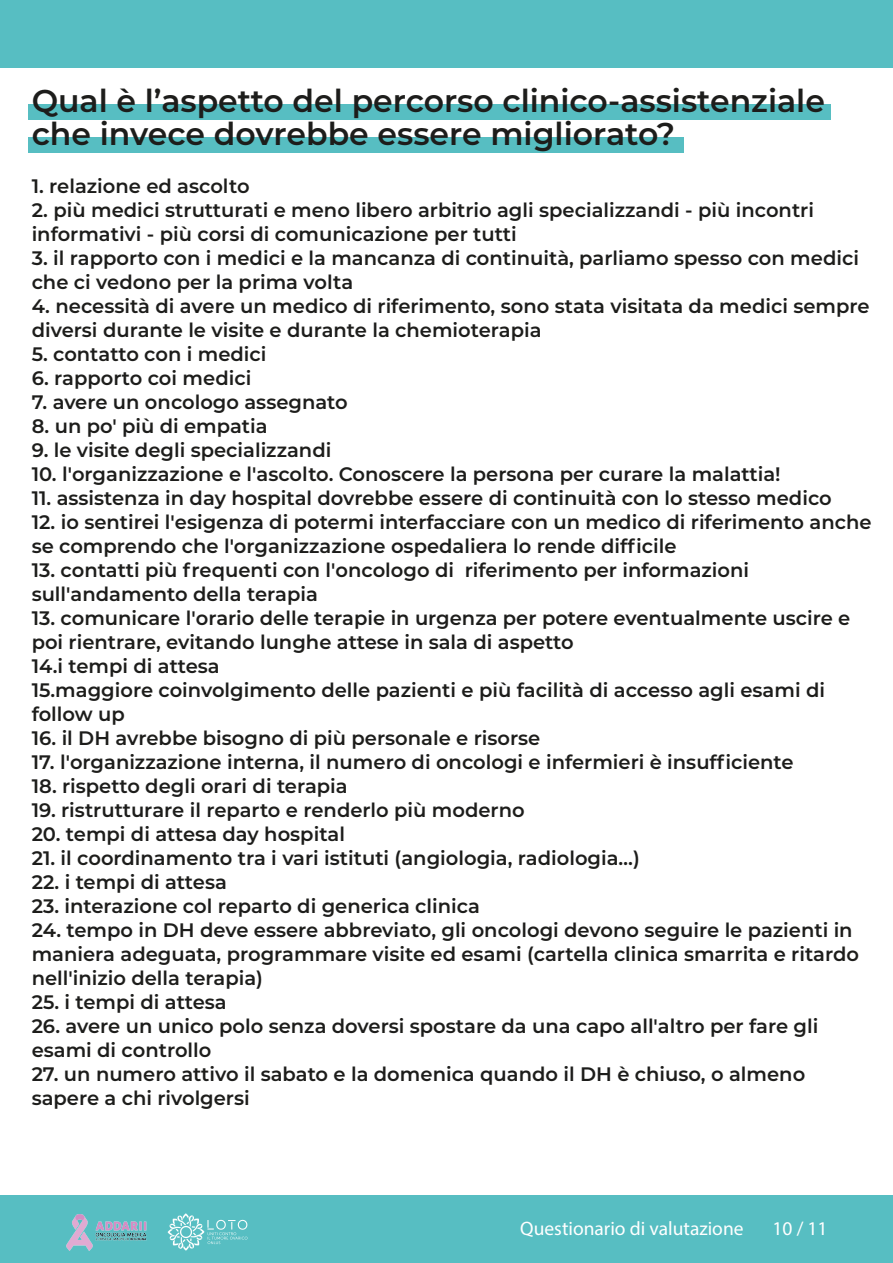
<style>
.page{position:relative;width:893px;height:1263px;background:#fff}
.page>*{position:absolute;margin:0;border:0;box-sizing:border-box;transform-origin:0 0}
.t1{font:600 31.5px/33px "Montserrat";color:#1d1d1b}
.t2{font:600 19.5px/24px "Montserrat";color:#1d1d1b}
.t3{font:19.5px "Myriad Pro";color:#fff}
</style>
<div class="page">
<div style="left:28px;top:105px;width:803px;height:15px;background:#57bec2"></div>
<div style="left:28px;top:137px;width:655px;height:16px;background:#57bec2"></div>
<div style="left:0;top:0;width:893px;height:67px;background:#57bec2"></div>
<div style="left:0;top:1195px;width:893px;height:68px;background:#57bec2"></div>
<img style="left:66px;top:1214px;width:81px;height:37px">
<img style="left:167px;top:1213px;width:81px;height:38px">
<h1 class="t1" style="left:32px;top:83px;width:795px">Qual è l’aspetto del percorso clinico-assistenziale che invece dovrebbe essere migliorato?</h1>
<p class="t2" style="left:32px;top:173px;width:219px">1. relazione ed ascolto</p>
<p class="t2" style="left:32px;top:197px;width:784px">2. più medici strutturati e meno libero arbitrio agli specializzandi - più incontri informativi - più corsi di comunicazione per tutti</p>
<p class="t2" style="left:32px;top:245px;width:829px">3. il rapporto con i medici e la mancanza di continuità, parliamo spesso con medici che ci vedono per la prima volta</p>
<p class="t2" style="left:32px;top:293px;width:839px">4. necessità di avere un medico di riferimento, sono stata visitata da medici sempre diversi durante le visite e durante la chemioterapia</p>
<p class="t2" style="left:32px;top:341px;width:236px">5. contatto con i medici</p>
<p class="t2" style="left:32px;top:365px;width:221px">6. rapporto coi medici</p>
<p class="t2" style="left:32px;top:389px;width:318px">7. avere un oncologo assegnato</p>
<p class="t2" style="left:32px;top:413px;width:237px">8. un po' più di empatia</p>
<p class="t2" style="left:32px;top:437px;width:301px">9. le visite degli specializzandi</p>
<p class="t2" style="left:32px;top:461px;width:750px">10. l'organizzazione e l'ascolto. Conoscere la persona per curare la malattia!</p>
<p class="t2" style="left:32px;top:485px;width:802px">11. assistenza in day hospital dovrebbe essere di continuità con lo stesso medico</p>
<p class="t2" style="left:32px;top:509px;width:841px">12. io sentirei l'esigenza di potermi interfacciare con un medico di riferimento anche se comprendo che l'organizzazione ospedaliera lo rende difficile</p>
<p class="t2" style="left:32px;top:557px;width:719px">13. contatti più frequenti con l'oncologo di riferimento per informazioni sull'andamento della terapia</p>
<p class="t2" style="left:32px;top:605px;width:820px">13. comunicare l'orario delle terapie in urgenza per potere eventualmente uscire e poi rientrare, evitando lunghe attese in sala di aspetto<br>14.i tempi di attesa<br>15.maggiore coinvolgimento delle pazienti e più facilità di accesso agli esami di follow up</p>
<p class="t2" style="left:32px;top:725px;width:510px">16. il DH avrebbe bisogno di più personale e risorse</p>
<p class="t2" style="left:32px;top:749px;width:763px">17. l'organizzazione interna, il numero di oncologi e infermieri è insufficiente</p>
<p class="t2" style="left:32px;top:773px;width:318px">18. rispetto degli orari di terapia</p>
<p class="t2" style="left:32px;top:797px;width:495px">19. ristrutturare il reparto e renderlo più moderno</p>
<p class="t2" style="left:32px;top:821px;width:315px">20. tempi di attesa day hospital</p>
<p class="t2" style="left:32px;top:845px;width:610px">21. il coordinamento tra i vari istituti (angiologia, radiologia…)</p>
<p class="t2" style="left:32px;top:869px;width:197px">22. i tempi di attesa</p>
<p class="t2" style="left:32px;top:893px;width:450px">23. interazione col reparto di generica clinica</p>
<p class="t2" style="left:32px;top:917px;width:829px">24. tempo in DH deve essere abbreviato, gli oncologi devono seguire le pazienti in maniera adeguata, programmare visite ed esami (cartella clinica smarrita e ritardo nell'inizio della terapia)</p>
<p class="t2" style="left:32px;top:989px;width:197px">25. i tempi di attesa</p>
<p class="t2" style="left:32px;top:1013px;width:788px">26. avere un unico polo senza doversi spostare da una capo all'altro per fare gli esami di controllo</p>
<p class="t2" style="left:32px;top:1061px;width:775px">27. un numero attivo il sabato e la domenica quando il DH è chiuso, o almeno sapere a chi rivolgersi</p>
<p class="t3" style="left:520px;top:1217px;width:225px">Questionario di valutazione</p>
<p class="t3" style="left:772px;top:1217px;width:56px">10 / 11</p>
</div>
